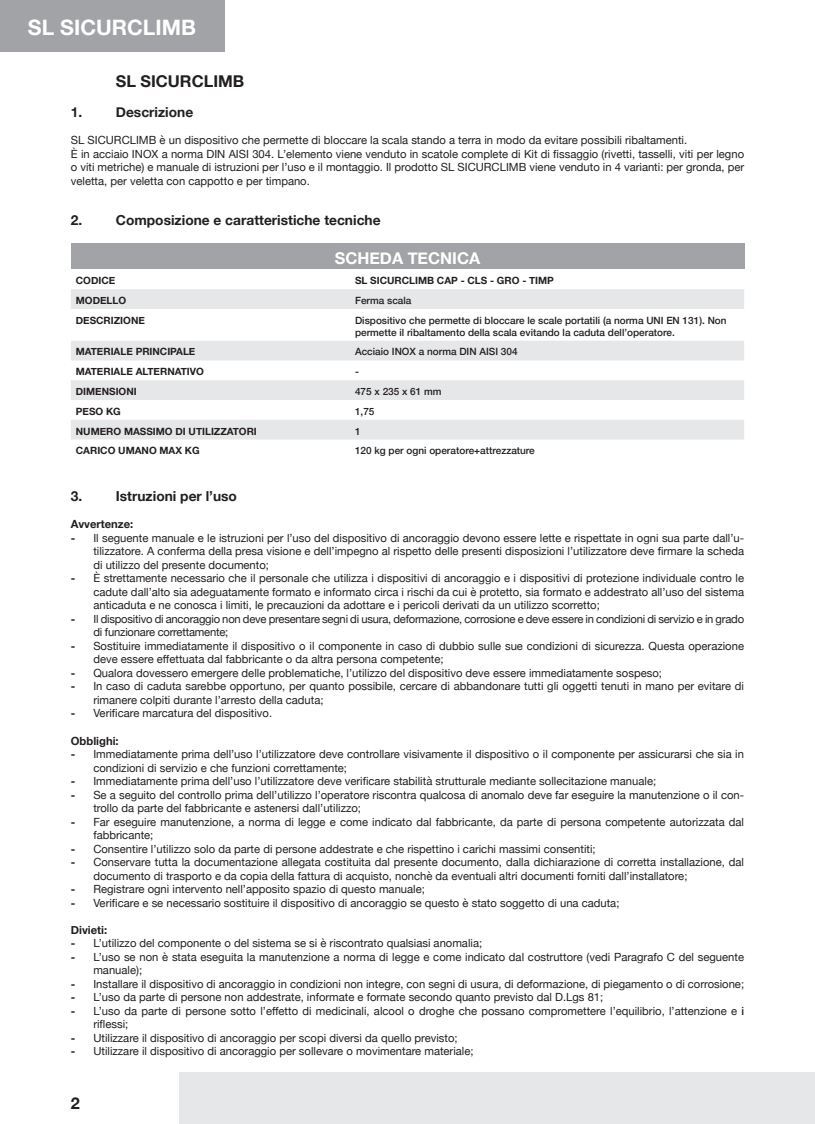
<style>
.page{position:relative;width:815px;height:1124px;background:#fff}
.page>*{position:absolute;margin:0;border:0;box-sizing:border-box;transform-origin:0 0}
.t1{font:700 21.25px "Helvetica Neue";color:#fff}
.Stile{font:700 16.25px "Helvetica Neue";color:#231f20}
.t2{font:700 16.25px "Helvetica Neue";color:#fff}
.t3{font:700 13.75px "Helvetica Neue";color:#231f20}
.t4{font:11.25px/13.5px "Helvetica Neue";color:#231f20}
.t5{font:11.25px/13.5px "Helvetica Neue";letter-spacing:-.02em;color:#231f20}
.t6{font:700 11.25px "Helvetica Neue";color:#231f20}
.t7{font:500 10px/12px "Helvetica Neue";color:#231f20}
.t8{font:700 10px "Helvetica Neue";color:#231f20}
.s1{font-weight:700}
.s2{font-weight:500}
</style>
<div class="page">
<div style="left:180px;top:1072px;width:635px;height:51px;background:#e6e7e9"></div>
<div style="left:71px;top:243px;width:673px;height:26px;background:#a1a3a6"></div>
<svg style="left:71px;top:439px;width:673px;height:1px"></svg>
<svg style="left:71px;top:289px;width:673px;height:150px;fill:#e6e7e9"></svg>
<div style="left:0;top:0;width:224px;height:52px;background:#a1a3a6"></div>
<p class="t1" style="left:28px;top:10px;width:170px">SL SICURCLIMB</p>
<p class="Stile" style="left:116px;top:68px;width:130px">SL SICURCLIMB</p>
<p class="t3" style="left:71px;top:101px;width:13px">1.</p>
<p class="t3" style="left:116px;top:101px;width:79px">Descrizione</p>
<p class="t4" style="left:71px;top:134px;width:618px">SL SICURCLIMB è un dispositivo che permette di bloccare la scala stando a terra in modo da evitare possibili ribaltamenti.</p>
<p class="t4" style="left:71px;top:147px;width:675px;text-align:justify">È in acciaio INOX a norma DIN AISI 304. L’elemento viene venduto in scatole complete di Kit di fissaggio (rivetti, tasselli, viti per legno o viti metriche) e manuale di istruzioni per l’uso e il montaggio. Il prodotto SL SICURCLIMB viene venduto in 4 varianti: per gronda, per veletta, per veletta con cappotto e per timpano.</p>
<p class="t3" style="left:71px;top:209px;width:13px">2.</p>
<p class="t3" style="left:116px;top:209px;width:266px">Composizione e caratteristiche tecniche</p>
<p class="t2" style="left:335px;top:246px;width:147px">SCHEDA TECNICA</p>
<p class="t8" style="left:76px;top:273px;width:41px">CODICE</p>
<p class="t8" style="left:355px;top:273px;width:200px">SL SICURCLIMB CAP - CLS - GRO - TIMP</p>
<p class="t8" style="left:76px;top:292px;width:52px">MODELLO</p>
<p class="t7" style="left:355px;top:293px;width:58px">Ferma scala</p>
<p class="t8" style="left:76px;top:312px;width:71px">DESCRIZIONE</p>
<p class="t7" style="left:355px;top:313px;width:373px">Dispositivo che permette di bloccare le scale portatili (a norma UNI EN 131). Non permette il ribaltamento della scala evitando la caduta dell’operatore.</p>
<p class="t8" style="left:76px;top:344px;width:121px">MATERIALE PRINCIPALE</p>
<p class="t7" style="left:355px;top:345px;width:164px">Acciaio INOX a norma DIN AISI 304</p>
<p class="t8" style="left:76px;top:364px;width:129px">MATERIALE ALTERNATIVO</p>
<p class="t7" style="left:355px;top:365px;width:5px">-</p>
<p class="t8" style="left:76px;top:383px;width:62px">DIMENSIONI</p>
<p class="t7" style="left:355px;top:384px;width:88px">475 x 235 x 61 mm</p>
<p class="t8" style="left:76px;top:403px;width:47px">PESO KG</p>
<p class="t7" style="left:355px;top:404px;width:21px">1,75</p>
<p class="t8" style="left:76px;top:423px;width:183px">NUMERO MASSIMO DI UTILIZZATORI</p>
<p class="t7" style="left:355px;top:424px;width:7px">1</p>
<p class="t8" style="left:76px;top:443px;width:125px">CARICO UMANO MAX KG</p>
<p class="t7" style="left:355px;top:444px;width:181px">120 kg per ogni operatore+attrezzature</p>
<p class="t3" style="left:71px;top:485px;width:13px">3.</p>
<p class="t3" style="left:116px;top:485px;width:123px">Istruzioni per l’uso</p>
<p class="t6" style="left:71px;top:515px;width:64px">Avvertenze:</p>
<p class="t4" style="left:93px;top:531px;width:652px;text-align:justify;text-indent:-22px"><span class="s1">-</span> Il seguente manuale e le istruzioni per l’uso del dispositivo di ancoraggio devono essere lette e rispettate in ogni sua parte dall’u&shy;tilizzatore. A conferma della presa visione e dell’impegno al rispetto delle presenti disposizioni l’utilizzatore deve firmare la scheda di utilizzo del presente documento;</p>
<p class="t4" style="left:93px;top:572px;width:652px;text-align:justify;text-indent:-22px"><span class="s1">-</span> È strettamente necessario che il personale che utilizza i dispositivi di ancoraggio e i dispositivi di protezione individuale contro le cadute dall’alto sia adeguatamente formato e informato circa i rischi da cui è protetto, sia formato e addestrato all’uso del sistema anticaduta e ne conosca i limiti, le precauzioni da adottare e i pericoli derivati da un utilizzo scorretto;</p>
<p class="t5" style="left:93px;top:612px;width:652px;text-indent:-22px"><span class="s1">-</span> Il dispositivo di ancoraggio non deve presentare segni di usura, deformazione, corrosione e deve essere in condizioni di servizio e in grado di funzionare correttamente;</p>
<p class="t4" style="left:93px;top:639px;width:652px;text-indent:-22px"><span class="s1">-</span> Sostituire immediatamente il dispositivo o il componente in caso di dubbio sulle sue condizioni di sicurezza. Questa operazione deve essere effettuata dal fabbricante o da altra persona competente;</p>
<p class="t4" style="left:71px;top:666px;width:593px"><span class="s1">-</span> Qualora dovessero emergere delle problematiche, l’utilizzo del dispositivo deve essere immediatamente sospeso;</p>
<p class="t4" style="left:93px;top:680px;width:652px;text-indent:-22px"><span class="s1">-</span> In caso di caduta sarebbe opportuno, per quanto possibile, cercare di abbandonare tutti gli oggetti tenuti in mano per evitare di rimanere colpiti durante l’arresto della caduta;</p>
<p class="t4" style="left:71px;top:707px;width:203px"><span class="s1">-</span> Verificare marcatura del dispositivo.</p>
<p class="t6" style="left:71px;top:731px;width:49px">Obblighi:</p>
<p class="t4" style="left:93px;top:747px;width:652px;text-indent:-22px"><span class="s1">-</span> Immediatamente prima dell’uso l’utilizzatore deve controllare visivamente il dispositivo o il componente per assicurarsi che sia in condizioni di servizio e che funzioni correttamente;</p>
<p class="t4" style="left:71px;top:774px;width:587px"><span class="s1">-</span> Immediatamente prima dell’uso l’utilizzatore deve verificare stabilità strutturale mediante sollecitazione manuale;</p>
<p class="t4" style="left:93px;top:788px;width:652px;text-indent:-22px"><span class="s1">-</span> Se a seguito del controllo prima dell’utilizzo l’operatore riscontra qualcosa di anomalo deve far eseguire la manutenzione o il con&shy;trollo da parte del fabbricante e astenersi dall’utilizzo;</p>
<p class="t4" style="left:93px;top:815px;width:652px;text-indent:-22px"><span class="s1">-</span> Far eseguire manutenzione, a norma di legge e come indicato dal fabbricante, da parte di persona competente autorizzata dal fabbricante;</p>
<p class="t4" style="left:71px;top:842px;width:526px"><span class="s1">-</span> Consentire l’utilizzo solo da parte di persone addestrate e che rispettino i carichi massimi consentiti;</p>
<p class="t4" style="left:93px;top:855px;width:652px;text-indent:-22px"><span class="s1">-</span> Conservare tutta la documentazione allegata costituita dal presente documento, dalla dichiarazione di corretta installazione, dal documento di trasporto e da copia della fattura di acquisto, nonchè da eventuali altri documenti forniti dall’installatore;</p>
<p class="t4" style="left:71px;top:882px;width:356px"><span class="s1">-</span> Registrare ogni intervento nell’apposito spazio di questo manuale;</p>
<p class="t4" style="left:71px;top:896px;width:550px"><span class="s1">-</span> Verificare e se necessario sostituire il dispositivo di ancoraggio se questo è stato soggetto di una caduta;</p>
<p class="t6" style="left:71px;top:920px;width:38px">Divieti:</p>
<p class="t4" style="left:71px;top:936px;width:413px"><span class="s1">-</span> L’utilizzo del componente o del sistema se si è riscontrato qualsiasi anomalia;</p>
<p class="t4" style="left:93px;top:950px;width:652px;text-indent:-22px"><span class="s1">-</span> L’uso se non è stata eseguita la manutenzione a norma di legge e come indicato dal costruttore (vedi Paragrafo C del seguente manuale);</p>
<p class="t4" style="left:71px;top:977px;width:675px"><span class="s1">-</span> Installare il dispositivo di ancoraggio in condizioni non integre, con segni di usura, di deformazione, di piegamento o di corrosione;</p>
<p class="t4" style="left:71px;top:990px;width:534px"><span class="s1">-</span> L’uso da parte di persone non addestrate, informate e formate secondo quanto previsto dal D.Lgs 81;</p>
<p class="t4" style="left:93px;top:1004px;width:652px;text-indent:-22px"><span class="s1">-</span> L’uso da parte di persone sotto l’effetto di medicinali, alcool o droghe che possano compromettere l’equilibrio, l’attenzione e <span class="s2">i </span>riflessi;</p>
<p class="t4" style="left:71px;top:1031px;width:388px"><span class="s1">-</span> Utilizzare il dispositivo di ancoraggio per scopi diversi da quello previsto;</p>
<p class="t4" style="left:71px;top:1044px;width:404px"><span class="s1">-</span> Utilizzare il dispositivo di ancoraggio per sollevare o movimentare materiale;</p>
<h2 class="Stile" style="left:71px;top:1090px;width:11px">2</h2>
</div>
